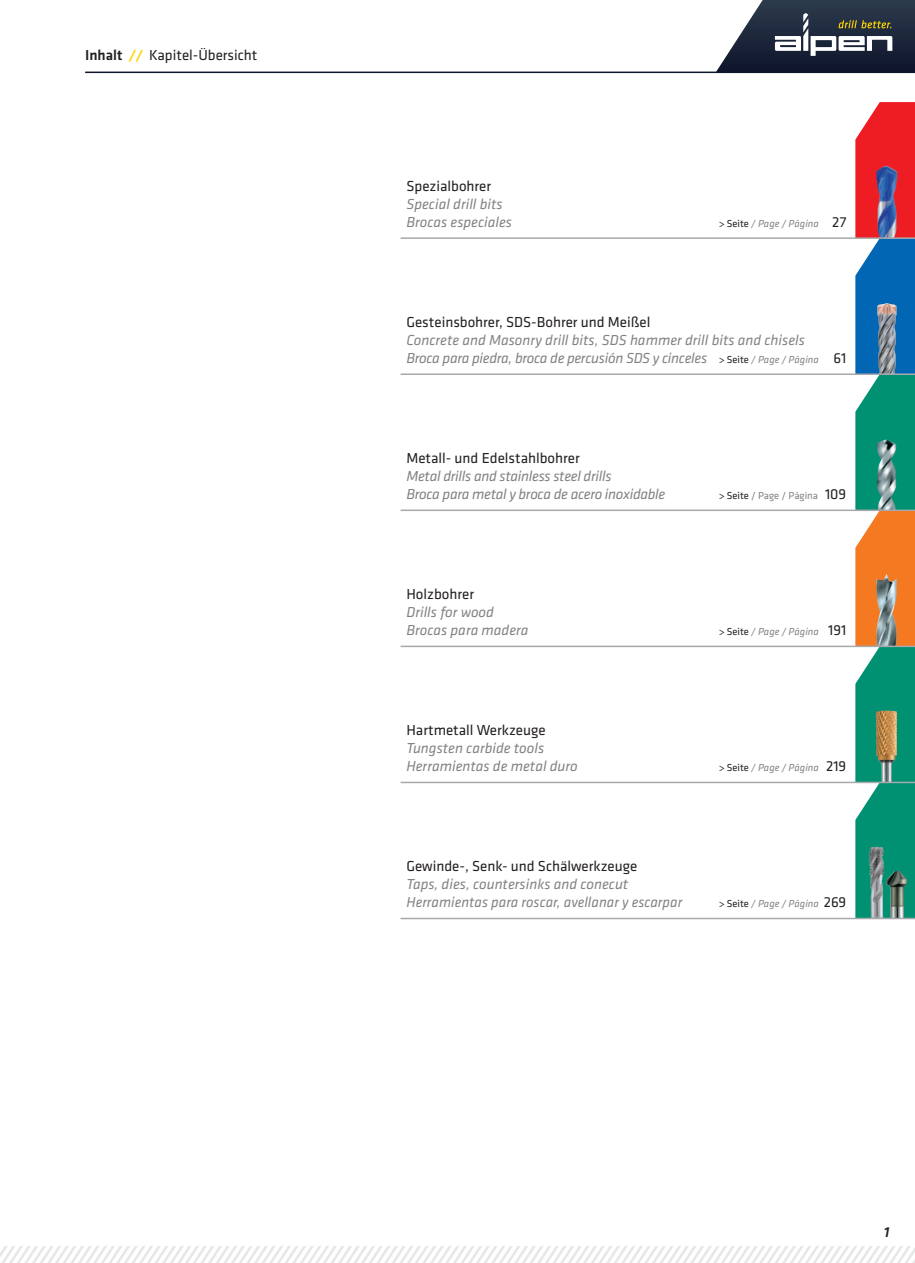
<style>
.page{position:relative;width:915px;height:1263px;background:#fff}
.page>*{position:absolute;margin:0;border:0;box-sizing:border-box;transform-origin:0 0}
.t1{font:italic 15px/18px "Klavika";color:#808285}
.t2{font:15px "Klavika";color:#231f20}
.t3{font:italic 15px/18px "Klavika";letter-spacing:-.02em;color:#808285}
.t4{font:italic 500 15px "Klavika";color:#231f20}
.t5{font:italic 10.5px "Klavika";color:#808285}
.t6{font:10.5px "Klavika";color:#808285}
.s1{font-weight:500}
.s2{font-weight:500;font-style:italic;color:#fed304}
.s3{font-style:normal;color:#231f20}
.s4{font-style:normal;font-size:15px;color:#231f20}
.s5{font-style:normal;font-size:10.5px;color:#231f20}
.s6{font-size:10.5px}
.s7{color:#231f20}
.s8{font-size:15px;color:#231f20}
</style>
<div class="page">
<svg style="left:855px;top:102px;width:59px;height:816px;background:#5f7d6f"></svg>
<hr style="left:85px;top:72px;width:829px;height:1px;background:#0e142a">
<img style="left:868px;top:847px;width:16px;height:71px">
<img style="left:885px;top:871px;width:21px;height:47px">
<img style="left:875px;top:711px;width:21px;height:71px">
<img style="left:876px;top:574px;width:20px;height:72px">
<img style="left:876px;top:439px;width:19px;height:71px">
<img style="left:876px;top:166px;width:20px;height:71px">
<img style="left:877px;top:303px;width:19px;height:70px">
<hr style="left:400px;top:237px;width:514px;height:2px;background:#a8a9ad">
<hr style="left:400px;top:373px;width:514px;height:2px;background:#a8a9ad">
<hr style="left:400px;top:510px;width:514px;height:1px;background:#a8a9ad">
<hr style="left:400px;top:646px;width:514px;height:1px;background:#a8a9ad">
<hr style="left:400px;top:782px;width:514px;height:1px;background:#a8a9ad">
<hr style="left:400px;top:918px;width:514px;height:1px;background:#a8a9ad">
<svg style="left:715px;top:0;width:200px;height:72px"></svg>
<svg style="left:0;top:1246px;width:915px;height:17px"></svg>
<p class="t2" style="left:85px;top:45px;width:174px"><span class="s1">Inhalt</span> <span class="s2">//</span> Kapitel-Übersicht</p>
<p class="t2" style="left:406px;top:176px;width:86px">Spezialbohrer</p>
<p class="t1" style="left:406px;top:195px;width:107px">Special drill bits<br>Brocas especiales</p>
<p class="t5" style="left:718px;top:217px;width:129px"><span class="s3">&gt; Seite</span> / Page / Página <span class="s4">27</span></p>
<p class="t2" style="left:406px;top:312px;width:245px">Gesteinsbohrer, SDS-Bohrer und Meißel</p>
<p class="t1" style="left:406px;top:331px;width:441px">Concrete and Masonry drill bits, SDS hammer drill bits and chisels<br>Broca para piedra, broca de percusión SDS y cinceles <span class="s5">&gt; Seite</span> <span class="s6">/ Page / Página</span> <span class="s3">61</span></p>
<p class="t2" style="left:406px;top:448px;width:175px">Metall- und Edelstahlbohrer</p>
<p class="t3" style="left:406px;top:467px;width:260px">Metal drills and stainless steel drills<br>Broca para metal y broca de acero inoxidable</p>
<p class="t2" style="left:406px;top:584px;width:69px">Holzbohrer</p>
<p class="t1" style="left:406px;top:603px;width:124px">Drills for wood<br>Brocas para madera</p>
<p class="t2" style="left:406px;top:721px;width:141px">Hartmetall Werkzeuge</p>
<p class="t1" style="left:406px;top:739px;width:173px">Tungsten carbide tools<br>Herramientas de metal duro</p>
<p class="t2" style="left:406px;top:857px;width:232px">Gewinde-, Senk- und Schälwerkzeuge</p>
<p class="t1" style="left:406px;top:875px;width:277px">Taps, dies, countersinks and conecut<br>Herramientas para roscar, avellanar y escarpar</p>
<p class="t6" style="left:718px;top:489px;width:129px"><span class="s7">&gt; Seite</span> / Page / Página <span class="s8">109</span></p>
<p class="t5" style="left:718px;top:625px;width:129px"><span class="s3">&gt; Seite</span> / Page / Página <span class="s4">191</span></p>
<p class="t5" style="left:718px;top:761px;width:129px"><span class="s3">&gt; Seite</span> / Page / Página <span class="s4">219</span></p>
<p class="t5" style="left:718px;top:897px;width:129px"><span class="s3">&gt; Seite</span> / Page / Página <span class="s4">269</span></p>
<p class="t4" style="left:883px;top:1222px;width:7px">1</p>
</div>
